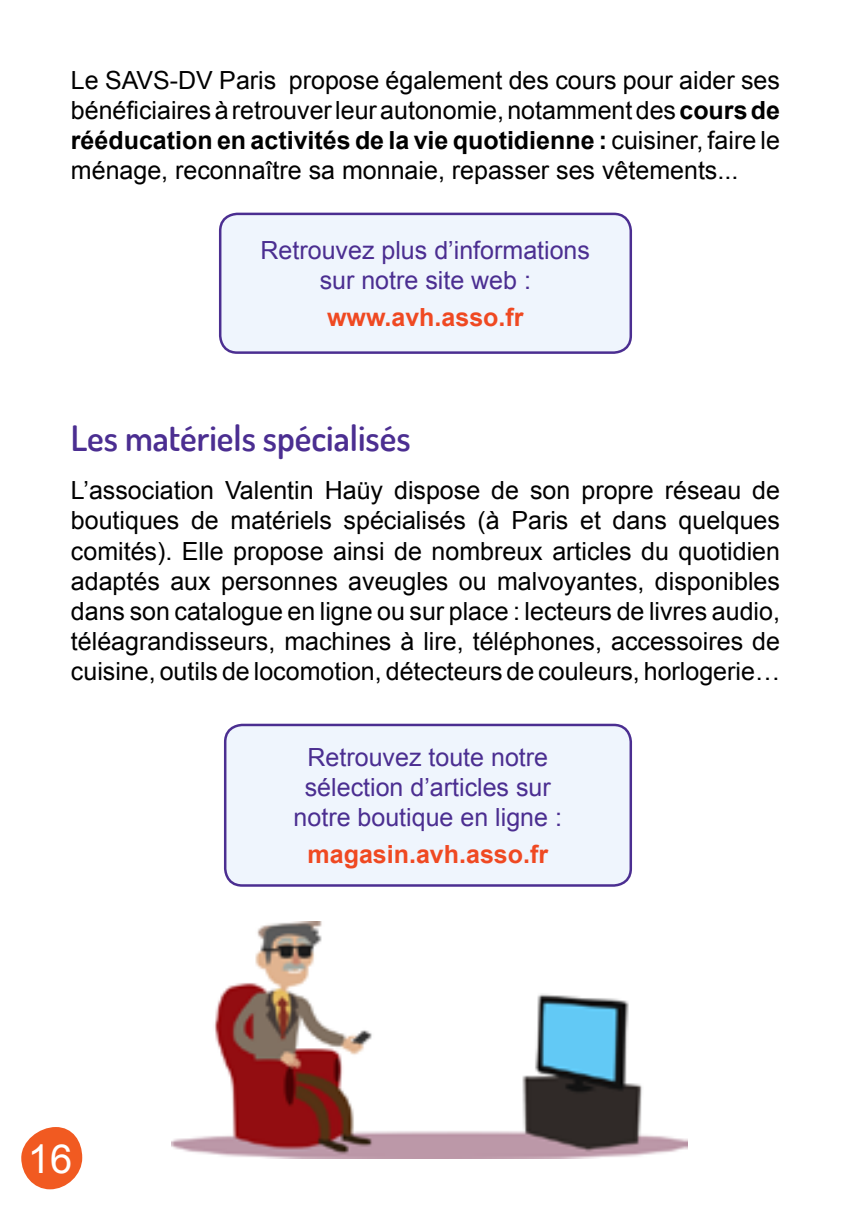
<style>
.page{position:relative;width:851px;height:1205px;background:#fff}
.page>*{position:absolute;margin:0;border:0;box-sizing:border-box;transform-origin:0 0}
.t1{font:40px "Arial";color:#fff}
.titre_H2{font:600 35px "Dosis";color:#4b2e91}
.t2{font:25px/30px "Arial";color:#000;text-align:justify}
.t3{font:25px/30px "Arial";color:#4b2e91;text-align:center}
.t4{font:700 25px "Arial";color:#ef4922}
.s1{font-weight:700}
</style>
<div class="page">
<svg style="left:21px;top:1127px;width:61px;height:62px"></svg>
<div style="left:225px;top:725px;width:405px;height:160px;background:#eff5fd;border-radius:17px"></div>
<div style="left:224px;top:724px;width:408px;height:163px;border:2px solid #4b2e91;border-radius:17px"></div>
<div style="left:220px;top:214px;width:410px;height:139px;background:#eff5fd;border-radius:17px"></div>
<div style="left:219px;top:213px;width:413px;height:141px;border:2px solid #4b2e91;border-radius:17px"></div>
<img style="left:171px;top:922px;width:516px;height:237px">
<p class="t2" style="left:71px;top:66px;width:710px">Le SAVS-DV Paris propose également des cours pour aider ses bénéficiaires à retrouver leur autonomie, notamment des <span class="s1">cours de rééducation en activités de la vie quotidienne :</span> cuisiner, faire le ménage, reconnaître sa monnaie, repasser ses vêtements...</p>
<p class="t3" style="left:260px;top:235px;width:331px">Retrouvez plus d’informations sur notre site web :</p>
<p class="t4" style="left:327px;top:300px;width:198px">www.avh.asso.fr</p>
<h2 class="titre_H2" style="left:71px;top:415px;width:341px">Les matériels spécialisés</h2>
<p class="t2" style="left:71px;top:476px;width:710px">L’association Valentin Haüy dispose de son propre réseau de boutiques de matériels spécialisés (à Paris et dans quelques comités). Elle propose ainsi de nombreux articles du quotidien adaptés aux personnes aveugles ou malvoyantes, disponibles dans son catalogue en ligne ou sur place : lecteurs de livres audio, téléagrandisseurs, machines à lire, téléphones, accessoires de cuisine, outils de locomotion, détecteurs de couleurs, horlogerie…</p>
<h1 class="t1" style="left:28px;top:1132px;width:46px">16</h1>
<p class="t3" style="left:293px;top:742px;width:270px">Retrouvez toute notre sélection d’articles sur notre boutique en ligne :</p>
<p class="t4" style="left:307px;top:837px;width:242px">magasin.avh.asso.fr</p>
</div>
